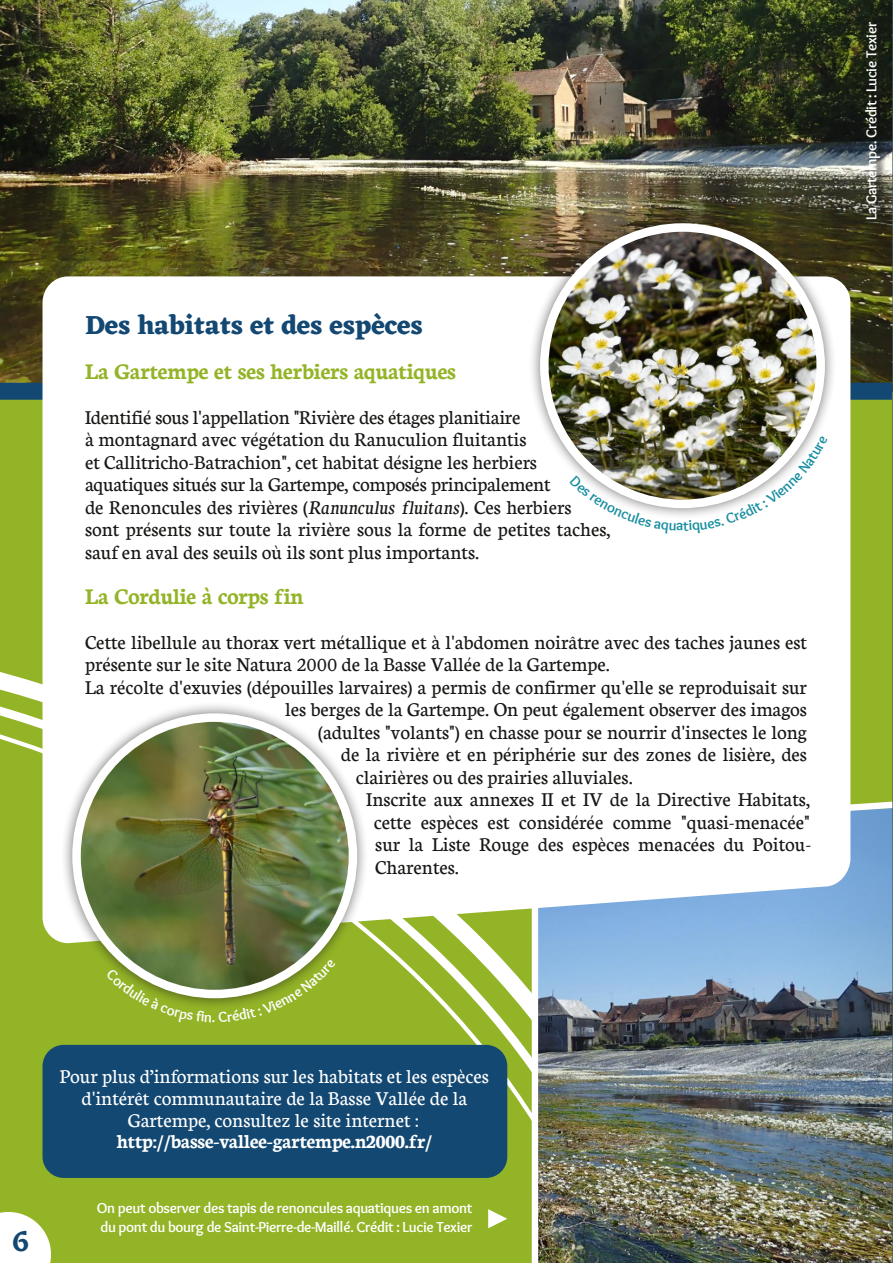
<style>
.page{position:relative;width:893px;height:1263px;background:#93b427}
.page>*{position:absolute;margin:0;border:0;box-sizing:border-box;transform-origin:0 0}
.t1{font:600 30px "Eczar";color:#134873}
.t2{font:700 27px "Eczar";letter-spacing:-.005em;color:#134873}
.t3{font:700 24px "Neuton";letter-spacing:-.005em;color:#93b427}
.t4{font:21px/22.5px "Neuton";color:#181715}
.t5{font:21px/21.8px "Neuton";color:#fff;text-align:center}
.t6{font:700 21px "Neuton";color:#fff}
.t7{font:700 15px/19.5px "Overlock";letter-spacing:-.025em;color:#fff}
.s1{font-style:italic}
</style>
<div class="page">
<svg style="left:0;top:630px;width:532px;height:633px"></svg>
<img style="left:538px;top:836px;width:354px;height:427px">
<img style="left:0;top:0;width:892px;height:383px">
<svg style="left:850px;top:798px;width:42px;height:38px;background:#8bb0c1"></svg>
<div style="left:532px;top:808px;width:6px;height:455px;background:#fff"></div>
<div style="left:0;top:383px;width:892px;height:17px;background:#134873"></div>
<div style="left:43px;top:276px;width:807px;height:667px;background:#fff"></div>
<div style="left:43px;top:1045px;width:464px;height:133px;background:#134873;border-radius:21px"></div>
<img style="left:851px;top:11px;width:40px;height:369px">
<hr style="left:892px;top:0;width:1px;height:1263px;background:#415c60">
<svg style="left:488px;top:1209px;width:19px;height:19px"></svg>
<svg style="left:892px;top:383px;width:1px;height:17px"></svg>
<div style="left:60px;top:701px;width:310px;height:310px;background:#181715;opacity:.6"></div>
<img style="left:77px;top:718px;width:276px;height:276px;border-radius:50%">
<div style="left:72px;top:713px;width:285px;height:285px;border:9px solid #fff;border-radius:50%"></div>
<div style="left:527px;top:210px;width:311px;height:311px;background:#181715;opacity:.6"></div>
<img style="left:544px;top:227px;width:277px;height:277px;border-radius:50%">
<div style="left:540px;top:223px;width:285px;height:285px;border:9px solid #fff;border-radius:50%"></div>
<img style="left:569px;top:436px;width:259px;height:98px">
<svg style="left:106px;top:959px;width:230px;height:64px"></svg>
<p class="t2" style="left:85px;top:309px;width:339px">Des habitats et des espèces</p>
<p class="t3" style="left:85px;top:354px;width:372px">La Gartempe et ses herbiers aquatiques</p>
<p class="t4" style="left:85px;top:405px;width:527px">Identifié sous l'appellation "Rivière des étages planitiaire<br>à montagnard avec végétation du Ranuculion fluitantis<br>et Callitricho-Batrachion", cet habitat désigne les herbiers aquatiques situés sur la Gartempe, composés principalement<br>de Renoncules des rivières (<span class="s1">Ranunculus fluitans</span>). Ces herbiers sont présents sur toute la rivière sous la forme de petites taches, sauf en aval des seuils où ils sont plus importants.</p>
<p class="t3" style="left:85px;top:579px;width:220px">La Cordulie à corps fin</p>
<p class="t4" style="left:85px;top:630px;width:723px">Cette libellule au thorax vert métallique et à l'abdomen noirâtre avec des taches jaunes est</p>
<p class="t4" style="left:85px;top:652px;width:526px">présente sur le site Natura 2000 de la Basse Vallée de la Gartempe.</p>
<p class="t4" style="left:85px;top:675px;width:723px">La récolte d'exuvies (dépouilles larvaires) a permis de confirmer qu'elle se reproduisait sur</p>
<p class="t4" style="left:285px;top:697px;width:523px">les berges de la Gartempe. On peut également observer des imagos</p>
<p class="t4" style="left:318px;top:720px;width:490px">(adultes "volants") en chasse pour se nourrir d'insectes le long</p>
<p class="t4" style="left:341px;top:742px;width:468px">de la rivière et en périphérie sur des zones de lisière, des</p>
<p class="t4" style="left:356px;top:765px;width:278px">clairières ou des prairies alluviales.</p>
<p class="t4" style="left:366px;top:787px;width:445px">Inscrite aux annexes II et IV de la Directive Habitats,</p>
<p class="t4" style="left:374px;top:810px;width:437px">cette espèces est considérée comme "quasi-menacée"</p>
<p class="t4" style="left:375px;top:832px;width:437px">sur la Liste Rouge des espèces menacées du Poitou-</p>
<p class="t4" style="left:375px;top:855px;width:85px">Charentes.</p>
<p class="t7" style="left:861px;top:220px;width:200px;rotate:-90deg">La Gartempe. Crédit : Lucie Texier</p>
<h1 class="t1" style="left:12px;top:1223px;width:18px">6</h1>
<p class="t5" style="left:60px;top:1064px;width:431px">Pour plus d’informations sur les habitats et les espèces d'intérêt communautaire de la Basse Vallée de la<br>Gartempe, consultez le site internet :</p>
<p class="t6" style="left:117px;top:1127px;width:317px">http://basse-vallee-gartempe.n2000.fr/</p>
<p class="t7" style="left:97px;top:1197px;width:377px">On peut observer des tapis de renoncules aquatiques en amont du pont du bourg de Saint-Pierre-de-Maillé. Crédit : Lucie Texier</p>
</div>
